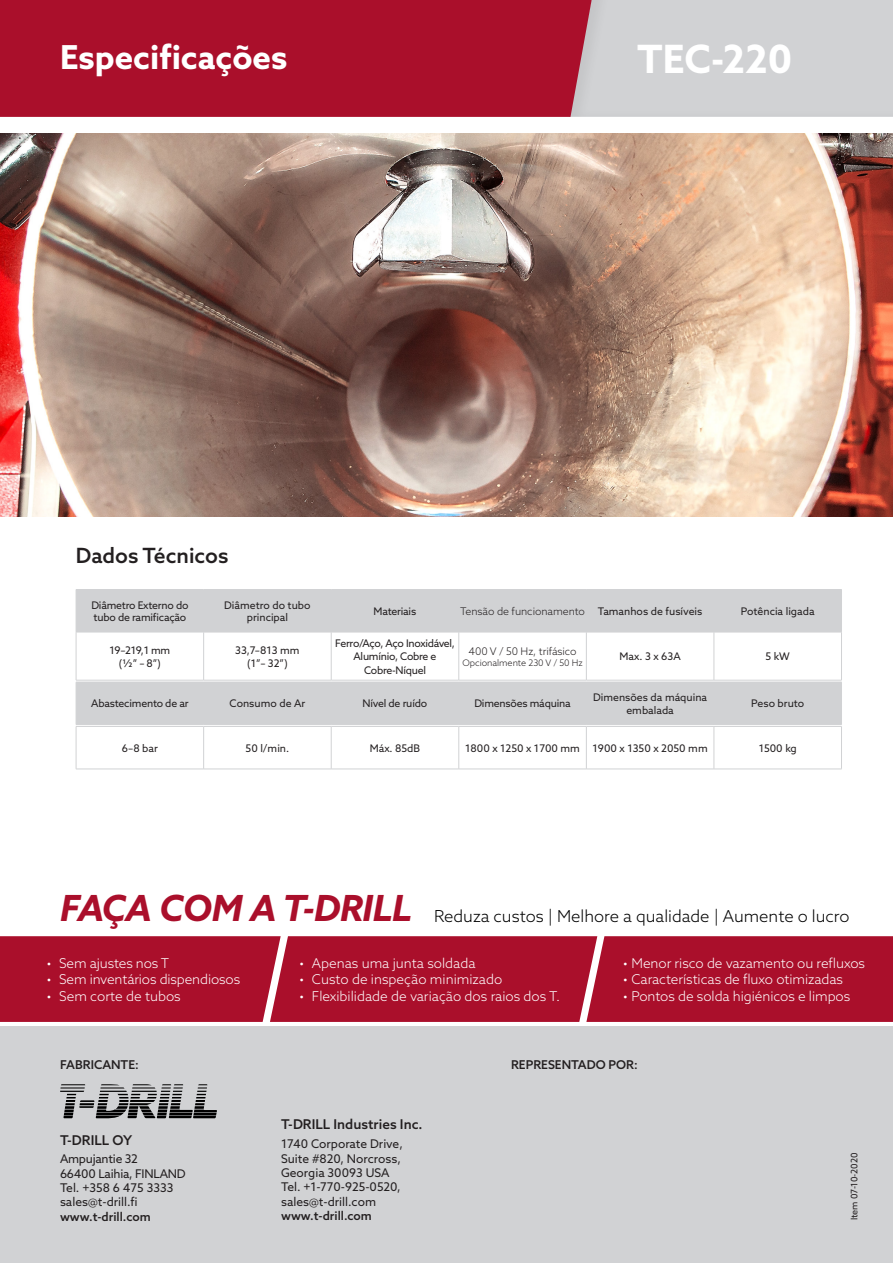
<style>
.page{position:relative;width:893px;height:1263px;background:#fff}
.page>*{position:absolute;margin:0;border:0;box-sizing:border-box;transform-origin:0 0}
.t1{font:700 39px "Azo Sans";color:#fff}
.t2{font:italic 700 36px "Azo Sans";letter-spacing:-.01em;color:#aa0f2b}
.t3{font:700 33px "Azo Sans";color:#fff}
.t4{font:500 21px "Azo Sans";color:#231f20}
.t5{font:300 16.5px "Azo Sans";color:#000}
.t6{font:300 13.5px "Azo Sans";letter-spacing:-.005em;color:#fff}
.t7{font:500 13.5px "Azo Sans";color:#231f20}
.t8{font:500 12.15px "Azo Sans";color:#231f20}
.t9{font:12px "Azo Sans";color:#231f20}
.t10{font:12px/14.4px "Azo Sans";letter-spacing:-.02em;color:#231f20}
.t11{font:500 12px "Azo Sans";color:#231f20}
.t12{font:10.5px/12.6px "Azo Sans";letter-spacing:-.01em;color:#231f20;text-align:center}
.t13{font:300 10.5px "Azo Sans";letter-spacing:-.005em;color:#231f20}
.t14{font:300 9px "Azo Sans";letter-spacing:-.005em;color:#231f20}
.t15{font:9px "Azo Sans";color:#231f20}
</style>
<div class="page">
<div style="left:566px;top:0;width:327px;height:118px;background:#d1d2d4"></div>
<div style="left:0;top:0;width:592px;height:117px;background:#aa0f2b"></div>
<img style="left:0;top:134px;width:893px;height:383px">
<hr style="left:841px;top:632px;width:1px;height:48px;background:#d1d2d4">
<hr style="left:714px;top:680px;width:128px;height:1px;background:#d1d2d4">
<hr style="left:714px;top:589px;width:128px;height:1px;background:#d1d2d4">
<hr style="left:841px;top:590px;width:1px;height:42px;background:#d1d2d4">
<hr style="left:841px;top:682px;width:1px;height:42px;background:#d1d2d4">
<hr style="left:714px;top:724px;width:128px;height:1px;background:#d1d2d4">
<svg style="left:76px;top:589px;width:765px;height:180px"></svg>
<hr style="left:204px;top:726px;width:127px;height:1px;background:#d1d2d4">
<hr style="left:331px;top:726px;width:128px;height:1px;background:#d1d2d4">
<hr style="left:331px;top:727px;width:1px;height:42px;background:#d1d2d4">
<hr style="left:459px;top:726px;width:127px;height:1px;background:#d1d2d4">
<hr style="left:458px;top:727px;width:1px;height:42px;background:#d1d2d4">
<hr style="left:586px;top:726px;width:128px;height:1px;background:#d1d2d4">
<hr style="left:586px;top:727px;width:1px;height:42px;background:#d1d2d4">
<hr style="left:714px;top:726px;width:128px;height:1px;background:#d1d2d4">
<hr style="left:714px;top:727px;width:1px;height:42px;background:#d1d2d4">
<hr style="left:841px;top:727px;width:1px;height:42px;background:#d1d2d4">
<hr style="left:204px;top:769px;width:127px;height:1px;background:#d1d2d4">
<hr style="left:331px;top:769px;width:128px;height:1px;background:#d1d2d4">
<hr style="left:459px;top:769px;width:127px;height:1px;background:#d1d2d4">
<hr style="left:586px;top:769px;width:128px;height:1px;background:#d1d2d4">
<hr style="left:714px;top:769px;width:128px;height:1px;background:#d1d2d4">
<hr style="left:76px;top:726px;width:128px;height:1px;background:#d1d2d4">
<hr style="left:76px;top:727px;width:1px;height:42px;background:#d1d2d4">
<hr style="left:203px;top:727px;width:1px;height:42px;background:#d1d2d4">
<hr style="left:76px;top:769px;width:128px;height:1px;background:#d1d2d4">
<div style="left:0;top:1027px;width:893px;height:236px;background:#d1d2d4"></div>
<div style="left:0;top:936px;width:893px;height:86px;background:#aa0f2b"></div>
<svg style="left:60px;top:1084px;width:157px;height:34px"></svg>
<p class="t3" style="left:60px;top:35px;width:229px">Especificações</p>
<p class="t1" style="left:637px;top:34px;width:157px">TEC-220</p>
<p class="t4" style="left:76px;top:542px;width:154px">Dados Técnicos</p>
<p class="t12" style="left:91px;top:598px;width:98px;text-align:left">Diâmetro Externo do tubo de ramificação</p>
<p class="t12" style="left:224px;top:598px;width:88px">Diâmetro do tubo principal</p>
<p class="t12" style="left:374px;top:605px;width:44px">Materiais</p>
<p class="t13" style="left:460px;top:604px;width:126px">Tensão de funcionamento</p>
<p class="t12" style="left:598px;top:605px;width:106px">Tamanhos de fusíveis</p>
<p class="t12" style="left:741px;top:605px;width:75px">Potência ligada</p>
<p class="t12" style="left:109px;top:643px;width:62px">19–219,1 mm</p>
<p class="t12" style="left:119px;top:657px;width:43px">(½” – 8”)</p>
<p class="t12" style="left:235px;top:643px;width:66px;line-height:13.5px">33,7–813 mm (1”– 32”)</p>
<p class="t12" style="left:335px;top:636px;width:122px;line-height:13.5px">Ferro/Aço, Aço Inoxidável,<br>Alumínio, Cobre e<br>Cobre-Níquel</p>
<p class="t13" style="left:468px;top:644px;width:110px">400 V / 50 Hz, trifásico</p>
<p class="t12" style="left:620px;top:650px;width:63px">Max. 3 x 63A</p>
<p class="t12" style="left:765px;top:650px;width:26px">5 kW</p>
<p class="t14" style="left:462px;top:657px;width:122px">Opcionalmente 230 V / 50 Hz</p>
<p class="t12" style="left:91px;top:697px;width:99px">Abastecimento de ar</p>
<p class="t12" style="left:230px;top:697px;width:77px">Consumo de Ar</p>
<p class="t12" style="left:363px;top:697px;width:66px">Nível de ruído</p>
<p class="t12" style="left:474px;top:697px;width:98px">Dimensões máquina</p>
<p class="t12" style="left:593px;top:691px;width:116px">Dimensões da máquina embalada</p>
<p class="t12" style="left:751px;top:697px;width:55px">Peso bruto</p>
<p class="t12" style="left:122px;top:742px;width:38px">6–8 bar</p>
<p class="t12" style="left:246px;top:742px;width:45px">50 l/min.</p>
<p class="t12" style="left:370px;top:742px;width:52px">Máx. 85dB</p>
<p class="t12" style="left:465px;top:742px;width:116px">1800 x 1250 x 1700 mm</p>
<p class="t12" style="left:593px;top:742px;width:117px">1900 x 1350 x 2050 mm</p>
<p class="t12" style="left:759px;top:742px;width:39px">1500 kg</p>
<p class="t2" style="left:60px;top:884px;width:353px">FAÇA COM A T-DRILL</p>
<p class="t5" style="left:434px;top:905px;width:417px">Reduza custos | Melhore a qualidade | Aumente o lucro</p>
<p class="t6" style="left:46px;top:954px;width:124px">• Sem ajustes nos T</p>
<p class="t6" style="left:46px;top:971px;width:195px">• Sem inventários dispendiosos</p>
<p class="t6" style="left:46px;top:987px;width:136px">• Sem corte de tubos</p>
<p class="t8" style="left:60px;top:1057px;width:80px">FABRICANTE:</p>
<p class="t7" style="left:60px;top:1131px;width:74px">T-DRILL OY</p>
<p class="t10" style="left:60px;top:1151px;width:127px">Ampujantie 32<br>66400 Laihia, FINLAND</p>
<p class="t9" style="left:60px;top:1180px;width:115px">Tel. +358 6 475 3333</p>
<p class="t9" style="left:60px;top:1194px;width:79px">sales@t-drill.fi</p>
<p class="t11" style="left:60px;top:1208px;width:92px">www.t-drill.com</p>
<p class="t6" style="left:299px;top:954px;width:178px">• Apenas uma junta soldada</p>
<p class="t6" style="left:299px;top:971px;width:205px">• Custo de inspeção minimizado</p>
<p class="t6" style="left:299px;top:987px;width:262px">• Flexibilidade de variação dos raios dos T.</p>
<p class="t6" style="left:623px;top:954px;width:244px">• Menor risco de vazamento ou refluxos</p>
<p class="t6" style="left:623px;top:971px;width:222px">• Características de fluxo otimizadas</p>
<p class="t6" style="left:623px;top:987px;width:229px">• Pontos de solda higiénicos e limpos</p>
<p class="t7" style="left:281px;top:1116px;width:143px">T-DRILL Industries Inc.</p>
<p class="t9" style="left:281px;top:1136px;width:123px">1740 Corporate Drive,</p>
<p class="t9" style="left:281px;top:1150px;width:121px">Suite #820, Norcross,</p>
<p class="t9" style="left:281px;top:1165px;width:110px">Georgia 30093 USA</p>
<p class="t9" style="left:281px;top:1179px;width:121px">Tel. +1-770-925-0520,</p>
<p class="t9" style="left:281px;top:1193px;width:97px">sales@t-drill.com</p>
<p class="t11" style="left:281px;top:1208px;width:92px">www.t-drill.com</p>
<p class="t8" style="left:511px;top:1057px;width:128px">REPRESENTADO POR:</p>
<p class="t15" style="left:848px;top:1220px;width:69px;rotate:-90deg">Item 07-10-2020</p>
</div>
